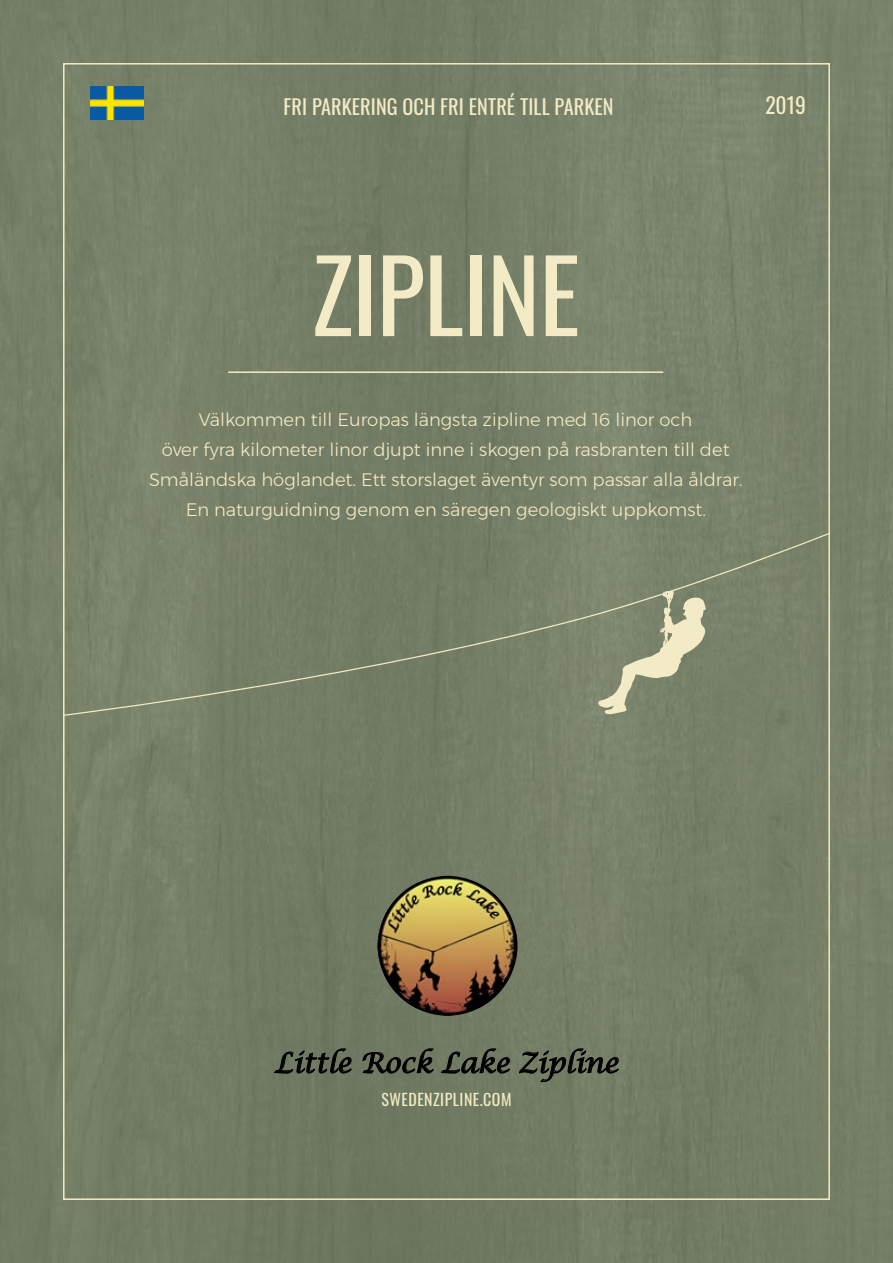
<style>
.page{position:relative;width:893px;height:1263px;background:#758368}
.page>*{position:absolute;margin:0;border:0;box-sizing:border-box;transform-origin:0 0}
.t1{font:99.6px "Oswald";letter-spacing:-.005em;color:#f3ebc6}
.t2{font:italic 27.75px "Lucida Calligraphy";letter-spacing:-.01em;color:#000}
.t3{font:21.6px "Oswald";color:#f3ebc6}
.t4{font:20.25px "Oswald";letter-spacing:.005em;color:#f3ebc6}
.t5{font:300 18px/30px "Montserrat";color:#f3ebc6;text-align:center}
.t6{font:15.9px "Oswald";letter-spacing:.03em;color:#f3ebc6}
</style>
<div class="page">
<svg style="left:274px;top:1048px;width:78px;height:25px"></svg>
<svg style="left:362px;top:1048px;width:72px;height:25px"></svg>
<svg style="left:440px;top:1048px;width:70px;height:25px"></svg>
<svg style="left:519px;top:1048px;width:100px;height:34px"></svg>
<img style="left:377px;top:876px;width:140px;height:140px;border-radius:70px">
<hr style="left:228px;top:371px;width:435px;height:2px;background:#f3ebc6">
<svg style="left:63px;top:533px;width:766px;height:183px"></svg>
<img style="left:91px;top:86px;width:52px;height:33px">
<p class="t4" style="left:284px;top:89px;width:331px">FRI PARKERING OCH FRI ENTRÉ TILL PARKEN</p>
<p class="t3" style="left:765px;top:86px;width:42px">2019</p>
<h1 class="t1" style="left:312px;top:207px;width:270px">ZIPLINE</h1>
<p class="t5" style="left:149px;top:404px;width:595px">Välkommen till Europas längsta zipline med 16 linor och<br>över fyra kilometer linor djupt inne i skogen på rasbranten till det Småländska höglandet. Ett storslaget äventyr som passar alla åldrar.<br>En naturguidning genom en säregen geologiskt uppkomst.</p>
<h2 class="t2" style="left:274px;top:1046px;width:346px">Little Rock Lake Zipline</h2>
<p class="t6" style="left:381px;top:1085px;width:132px">SWEDENZIPLINE.COM</p>
</div>
